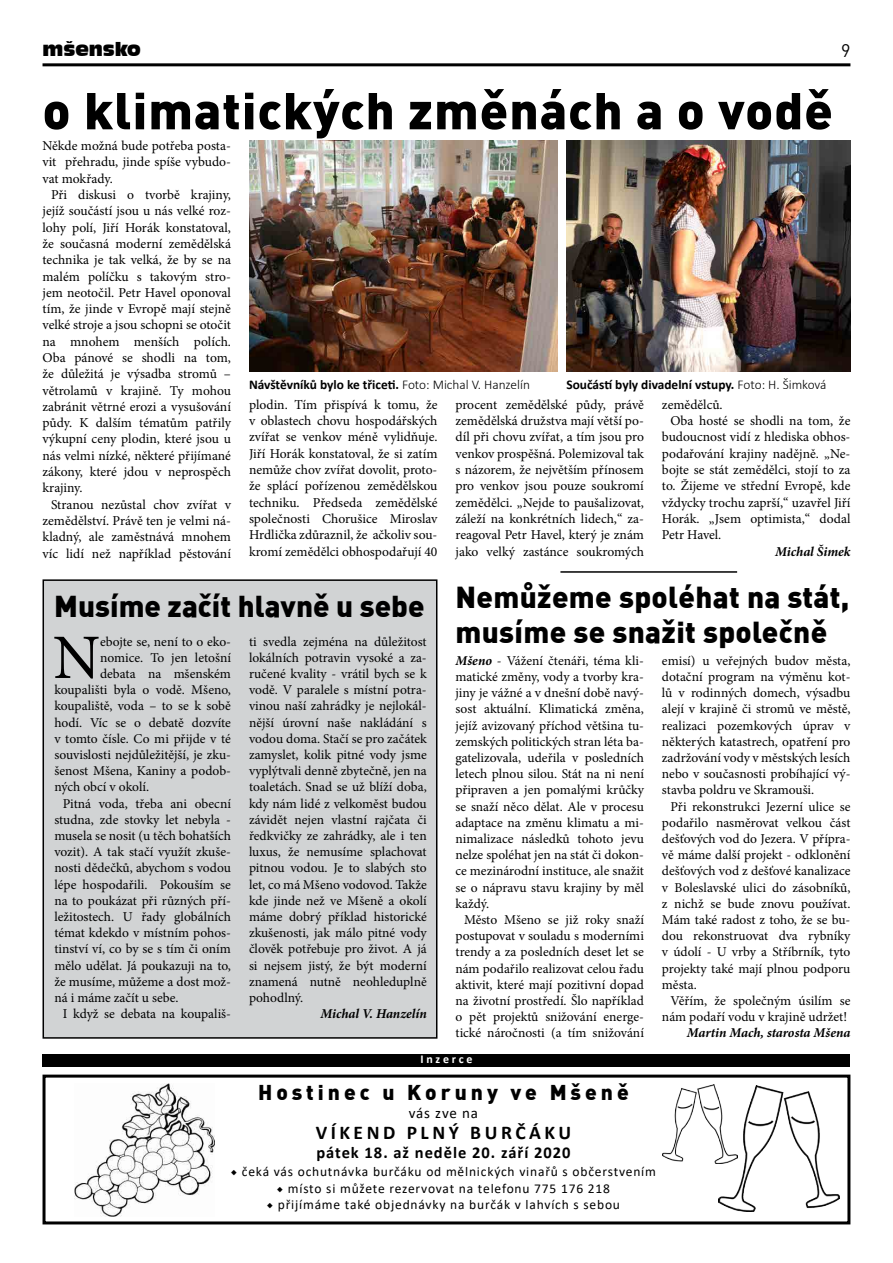
<style>
.page{position:relative;width:893px;height:1263px;background:#fff}
.page>*{position:absolute;margin:0;border:0;box-sizing:border-box;transform-origin:0 0}
.t1{font:63.3px "Minion Pro";color:#000}
.t2{font:900 51px "Unient DINCE";letter-spacing:.02em;color:#000}
.t3{font:900 29.7px/35.7px "Unient DINCE";letter-spacing:.01em;color:#000}
.t4{font:900 29.55px "Unient DINCE";color:#000}
.t5{font:900 21px "Unient DINCE";letter-spacing:.19em;color:#000}
.t6{font:700 19.5px "Calibri";letter-spacing:.18em;color:#000}
.t7{font:18px "Incised 901 BT Compact";color:#000}
.t8{font:18px "Unient DINCE";color:#000}
.t9{font:700 16.5px "Calibri";letter-spacing:.06em;color:#000}
.t10{font:15px "Calibri";letter-spacing:.05em;color:#000}
.t11{font:13.65px/16.4px "Minion Pro";color:#000;text-align:justify}
.t12{font:italic 700 13.65px "Minion Pro";letter-spacing:-.005em;color:#000}
.t13{font:13.5px/16.2px "Minion Pro";color:#000;text-align:justify}
.t14{font:13.5px "Calibri";letter-spacing:.06em;color:#000}
.t15{font:italic 700 13.5px "Minion Pro";letter-spacing:-.005em;color:#000}
.t16{font:700 13.35px "Calibri";color:#000}
.t17{font:700 12px "Calibri";color:#fff}
.s1{font-weight:300}
.s2{font-weight:700;font-style:italic}
.s3{font-family:"Minion Pro"}
</style>
<div class="page">
<hr style="left:43px;top:63px;width:807px;height:3px;background:#000">
<img style="left:249px;top:140px;width:309px;height:231px">
<img style="left:566px;top:140px;width:284px;height:231px">
<div style="left:43px;top:580px;width:394px;height:458px;background:#d1d3d4"></div>
<div style="left:43px;top:579px;width:394px;height:460px;border:2px solid #000"></div>
<div style="left:43px;top:1074px;width:807px;height:150px;border:3px solid #000"></div>
<div style="left:43px;top:1054px;width:807px;height:12px;background:#000"></div>
<hr style="left:560px;top:571px;width:177px;height:2px;background:#000">
<img style="left:718px;top:1085px;width:121px;height:126px">
<img style="left:75px;top:1083px;width:140px;height:133px">
<img style="left:662px;top:1085px;width:76px;height:78px">
<h3 class="t7" style="left:43px;top:39px;width:100px">mšensko</h3>
<h3 class="t8" style="left:841px;top:39px;width:11px">9</h3>
<h2 class="t2" style="left:43px;top:76px;width:792px">o klimatických změnách a o vodě</h2>
<p class="t11" style="left:43px;top:138px;width:190px">Někde možná bude potřeba posta&shy;vit přehradu, jinde spíše vybudo&shy;vat mokřady.</p>
<p class="t11" style="left:43px;top:187px;width:190px;text-indent:8px">Při diskusi o tvorbě krajiny, jejíž součástí jsou u nás velké roz&shy;lohy polí, Jiří Horák konstatoval, že současná moderní zemědělská technika je tak velká, že by se na malém políčku s takovým stro&shy;jem neotočil. Petr Havel oponoval tím, že jinde v Evropě mají stejně velké stroje a jsou schopni se otočit na mnohem menších polích.<br>Oba pánové se shodli na tom, že důležitá je výsadba stromů – větrolamů v krajině. Ty mohou zabránit větrné erozi a vysušování půdy. K dalším tématům patřily výkupní ceny plodin, které jsou u nás velmi nízké, některé přijímané zákony, které jdou v neprospěch krajiny.</p>
<p class="t11" style="left:43px;top:496px;width:190px;text-indent:8px">Stranou nezůstal chov zvířat v zemědělství. Právě ten je velmi ná&shy;kladný, ale zaměstnává mnohem víc lidí než například pěstování</p>
<p class="t16" style="left:566px;top:375px;width:262px">Součástí byly divadelní vstupy. <span class="s1">Foto: H. Šimková</span></p>
<p class="t16" style="left:249px;top:375px;width:282px">Návštěvníků bylo ke třiceti. <span class="s1">Foto: Michal V. Hanzelín</span></p>
<p class="t11" style="left:249px;top:396px;width:190px">plodin. Tím přispívá k tomu, že v oblastech chovu hospodářských zvířat se venkov méně vylidňuje.<br>Jiří Horák konstatoval, že si zatím nemůže chov zvířat dovolit, proto&shy;že splácí pořízenou zemědělskou techniku. Předseda zemědělské společnosti Chorušice Miroslav Hrdlička zdůraznil, že ačkoliv sou&shy;kromí zemědělci obhospodařují 40</p>
<p class="t11" style="left:455px;top:396px;width:190px">procent zemědělské půdy, právě zemědělská družstva mají větší po&shy;díl při chovu zvířat, a tím jsou pro venkov prospěšná. Polemizoval tak s názorem, že největším přínosem pro venkov jsou pouze soukromí zemědělci. „Nejde to paušalizovat, záleží na konkrétních lidech,“ za&shy;reagoval Petr Havel, který je znám jako velký zastánce soukromých</p>
<p class="t11" style="left:662px;top:396px;width:62px">zemědělců.</p>
<p class="t11" style="left:670px;top:413px;width:181px">Oba hosté se shodli na tom, že</p>
<p class="t11" style="left:662px;top:429px;width:190px">budoucnost vidí z hlediska obhos-</p>
<p class="t11" style="left:662px;top:445px;width:190px">podařování krajiny nadějně. „Ne-</p>
<p class="t11" style="left:662px;top:462px;width:190px">bojte se stát zemědělci, stojí to za</p>
<p class="t11" style="left:662px;top:478px;width:190px">to. Žijeme ve střední Evropě, kde</p>
<p class="t11" style="left:662px;top:494px;width:190px">vždycky trochu zaprší,“ uzavřel Jiří</p>
<p class="t11" style="left:662px;top:510px;width:190px">Horák. „Jsem optimista,“ dodal</p>
<p class="t11" style="left:662px;top:527px;width:61px">Petr Havel.</p>
<p class="t12" style="left:775px;top:541px;width:77px">Michal Šimek</p>
<h3 class="t4" style="left:54px;top:586px;width:372px">Musíme začít hlavně u sebe</h3>
<p class="t13" style="left:249px;top:633px;width:179px">ti svedla zejména na důležitost lokálních potravin vysoké a za&shy;ručené kvality - vrátil bych se k vodě. V paralele s místní potra&shy;vinou naší zahrádky je nejlokál&shy;nější úrovní naše nakládání s vodou doma. Stačí se pro začátek zamyslet, kolik pitné vody jsme vyplýtvali denně zbytečně, jen na toaletách. Snad se už blíží doba, kdy nám lidé z velkoměst budou závidět nejen vlastní rajčata či ředkvičky ze zahrádky, ale i ten luxus, že nemusíme splachovat pitnou vodou. Je to slabých sto let, co má Mšeno vodovod. Takže kde jinde než ve Mšeně a okolí máme dobrý příklad historické zkušenosti, jak málo pitné vody člověk potřebuje pro život. A já si nejsem jistý, že být moderní znamená nutně neohleduplně pohodlný.</p>
<p class="t15" style="left:320px;top:1004px;width:108px">Michal V. Hanzelín</p>
<h1 class="t1" style="left:53px;top:615px;width:49px">N</h1>
<p class="t13" style="left:100px;top:633px;width:132px">ebojte se, není to o eko-</p>
<p class="t13" style="left:100px;top:649px;width:132px">nomice. To jen letošní</p>
<p class="t13" style="left:100px;top:666px;width:132px">debata na mšenském</p>
<p class="t13" style="left:54px;top:682px;width:178px">koupališti byla o vodě. Mšeno,</p>
<p class="t13" style="left:54px;top:698px;width:178px">koupaliště, voda – to se k sobě</p>
<p class="t13" style="left:54px;top:714px;width:178px">hodí. Víc se o debatě dozvíte</p>
<p class="t13" style="left:54px;top:730px;width:178px">v tomto čísle. Co mi přijde v té</p>
<p class="t13" style="left:54px;top:747px;width:178px">souvislosti nejdůležitější, je zku-</p>
<p class="t13" style="left:54px;top:763px;width:178px">šenost Mšena, Kaniny a podob-</p>
<p class="t13" style="left:54px;top:779px;width:96px">ných obcí v okolí.</p>
<p class="t13" style="left:63px;top:795px;width:170px">Pitná voda, třeba ani obecní</p>
<p class="t13" style="left:54px;top:811px;width:178px">studna, zde stovky let nebyla -</p>
<p class="t13" style="left:54px;top:828px;width:178px">musela se nosit (u těch bohatších</p>
<p class="t13" style="left:54px;top:844px;width:178px">vozit). A tak stačí využít zkuše-</p>
<p class="t13" style="left:54px;top:860px;width:178px">nosti dědečků, abychom s vodou</p>
<p class="t13" style="left:54px;top:876px;width:178px">lépe hospodařili. Pokouším se</p>
<p class="t13" style="left:54px;top:892px;width:178px">na to poukázat při různých pří-</p>
<p class="t13" style="left:54px;top:909px;width:178px">ležitostech. U řady globálních</p>
<p class="t13" style="left:54px;top:925px;width:178px">témat kdekdo v místním pohos-</p>
<p class="t13" style="left:54px;top:941px;width:178px">tinství ví, co by se s tím či oním</p>
<p class="t13" style="left:54px;top:957px;width:178px">mělo udělat. Já poukazuji na to,</p>
<p class="t13" style="left:54px;top:973px;width:178px">že musíme, můžeme a dost mož-</p>
<p class="t13" style="left:54px;top:990px;width:126px">ná i máme začít u sebe.</p>
<p class="t13" style="left:63px;top:1006px;width:170px">I když se debata na koupališ-</p>
<h3 class="t3" style="left:455px;top:577px;width:395px">Nemůžeme spoléhat na stát, musíme se snažit společně</h3>
<p class="t13" style="left:455px;top:652px;width:190px"><span class="s2">Mšeno</span> - Vážení čtenáři, téma kli&shy;matické změny, vody a tvorby kra&shy;jiny je vážné a v dnešní době navý&shy;sost aktuální. Klimatická změna, jejíž avizovaný příchod většina tu&shy;zemských politických stran léta ba&shy;gatelizovala, udeřila v posledních letech plnou silou. Stát na ni není připraven a jen pomalými krůčky se snaží něco dělat. Ale v procesu adaptace na změnu klimatu a mi&shy;nimalizace následků tohoto jevu nelze spoléhat jen na stát či dokon&shy;ce mezinárodní instituce, ale snažit se o nápravu stavu krajiny by měl každý.</p>
<p class="t13" style="left:455px;top:911px;width:190px;text-indent:9px">Město Mšeno se již roky snaží postupovat v souladu s moderními trendy a za posledních deset let se nám podařilo realizovat celou řadu aktivit, které mají pozitivní dopad na životní prostředí. Šlo například o pět projektů snižování energe&shy;tické náročnosti (a tím snižování</p>
<p class="t13" style="left:662px;top:652px;width:190px">emisí) u veřejných budov města, dotační program na výměnu kot&shy;lů v rodinných domech, výsadbu alejí v krajině či stromů ve městě, realizaci pozemkových úprav v některých katastrech, opatření pro zadržování vody v městských lesích nebo v současnosti probíhající vý&shy;stavba poldru ve Skramouši.</p>
<p class="t13" style="left:662px;top:798px;width:190px;text-indent:9px">Při rekonstrukci Jezerní ulice se podařilo nasměrovat velkou část dešťových vod do Jezera. V přípra&shy;vě máme další projekt - odklonění dešťových vod z dešťové kanalizace v Boleslavské ulici do zásobníků, z nichž se bude znovu používat.<br>Mám také radost z toho, že se bu&shy;dou rekonstruovat dva rybníky v údolí - U vrby a Stříbrník, tyto projekty také mají plnou podporu města.</p>
<p class="t13" style="left:662px;top:992px;width:190px;text-align:right">Věřím, že společným úsilím se nám podaří vodu v krajině udržet!</p>
<p class="t15" style="left:687px;top:1023px;width:165px">Martin Mach, starosta Mšena</p>
<p class="t17" style="left:421px;top:1051px;width:53px">I n z e r c e</p>
<h3 class="t5" style="left:258px;top:1078px;width:372px">Hostinec u Koruny ve Mšeně</h3>
<p class="t10" style="left:409px;top:1102px;width:71px">vás zve na</p>
<h3 class="t6" style="left:316px;top:1118px;width:257px">VÍKEND PLNÝ BURČÁKU</h3>
<p class="t9" style="left:316px;top:1141px;width:256px">pátek 18. až neděle 20. září 2020</p>
<p class="t14" style="left:231px;top:1162px;width:427px"><span class="s3">◆</span> čeká vás ochutnávka burčáku od mělnických vinařů s občerstvením</p>
<p class="t14" style="left:277px;top:1179px;width:335px"><span class="s3">◆</span> místo si můžete rezervovat na telefonu 775 176 218</p>
<p class="t14" style="left:267px;top:1195px;width:355px"><span class="s3">◆</span> přijímáme také objednávky na burčák v lahvích s sebou</p>
</div>
